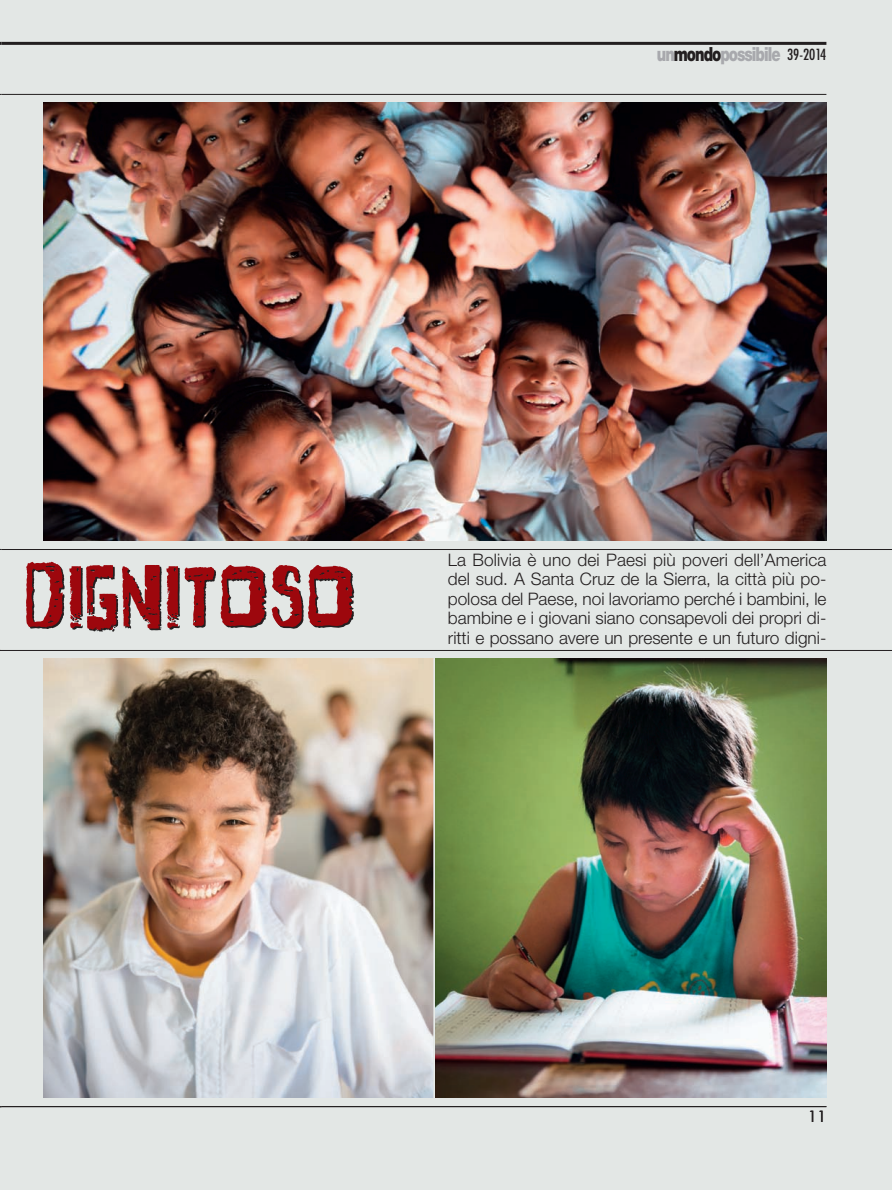
<style>
.page{position:relative;width:892px;height:1190px;background:#e3e7e5}
.page>*{position:absolute;margin:0;border:0;box-sizing:border-box;transform-origin:0 0}
.t1{font:78px "Santa Gravita";letter-spacing:.02em;color:#9d070d;scale:1.05 1}
.t2{font:900 19.5px "Helvetica Neue";letter-spacing:-.065em;color:#a8a9ad;scale:.75 1}
.t3{font:300 17.25px/19.5px "Helvetica Neue";color:#231f20;text-align:justify}
.t4{font:15px "Futura";color:#231f20}
.s1{color:#231f20}
.s2{font-family:"Futura";font-weight:400;font-stretch:condensed;font-size:15px;color:#231f20}
</style>
<div class="page">
<hr style="left:1px;top:1106px;width:825px;height:1px;background:#231f20">
<hr style="left:2px;top:42px;width:824px;height:3px;background:#231f20">
<hr style="left:1px;top:549px;width:891px;height:1px;background:#231f20">
<hr style="left:0;top:650px;width:892px;height:1px;background:#231f20">
<hr style="left:1px;top:94px;width:825px;height:1px;background:#231f20">
<img style="left:44px;top:659px;width:389px;height:438px">
<img style="left:435px;top:659px;width:391px;height:438px">
<img style="left:44px;top:103px;width:782px;height:438px">
<p class="t2" style="left:657px;top:47px;width:228px">un<span class="s1">mondo</span>possibile <span class="s2">39-2014</span></p>
<h1 class="t1" style="left:23px;top:557px;width:318px">DIGNITOSO</h1>
<p class="t3" style="left:448px;top:551px;width:380px">La Bolivia è uno dei Paesi più poveri dell’America del sud. A Santa Cruz de la Sierra, la città più po&shy;polosa del Paese, noi lavoriamo perché i bambini, le bambine e i giovani siano consapev oli dei propri di&shy;ritti e possano avere un presente e un futuro digni-</p>
<p class="t4" style="left:808px;top:1110px;width:20px">11</p>
</div>
